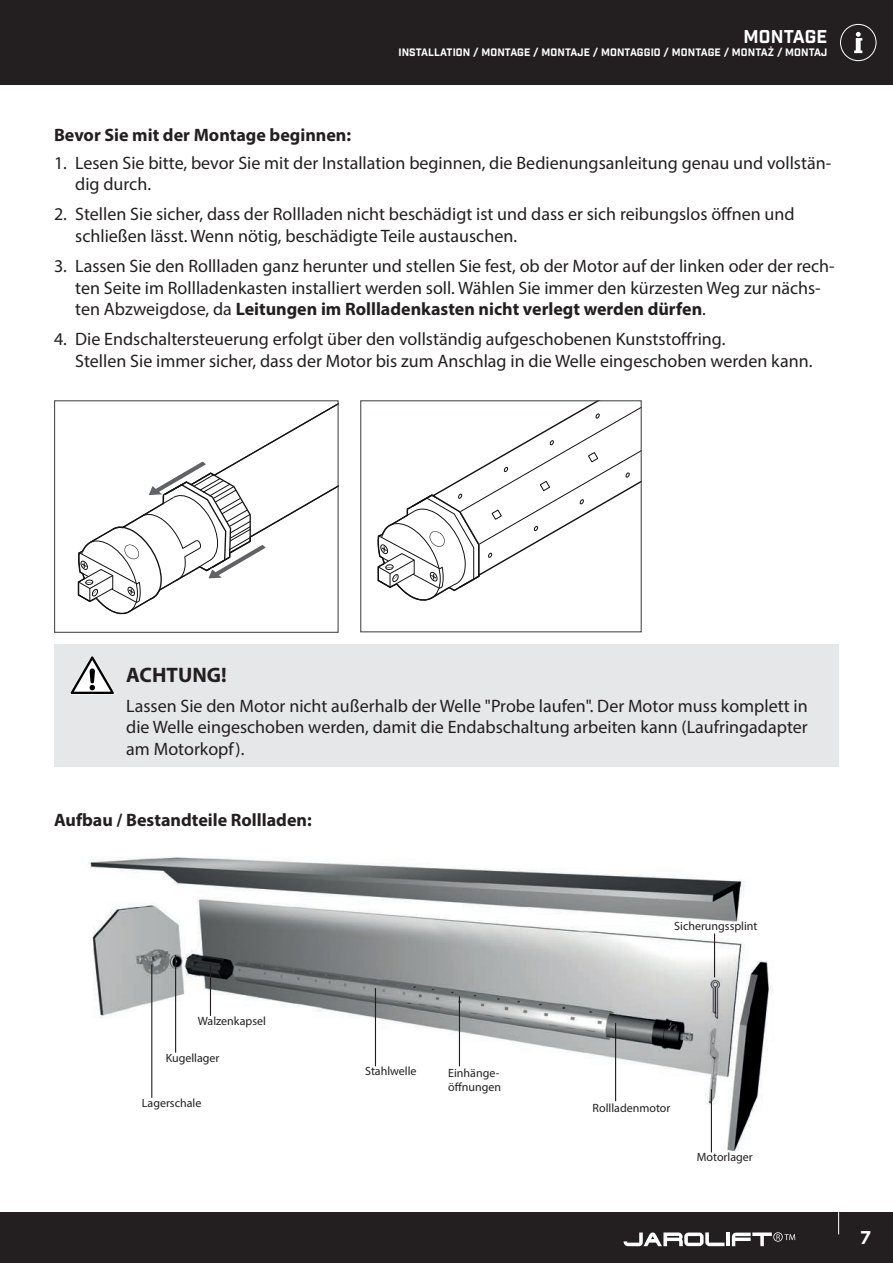
<style>
.page{position:relative;width:893px;height:1263px;background:#fff}
.page>*{position:absolute;margin:0;border:0;box-sizing:border-box;transform-origin:0 0}
.t1{font:700 21px "Myriad Pro";color:#231f20}
.t2{font:18px/21.6px "Myriad Pro";color:#231f20}
.t3{font:700 18px "Myriad Pro";color:#231f20}
.t4{font:18px "Industry Inc Base";letter-spacing:.01em;color:#fff}
.t5{font:12px/14.4px "Myriad Pro";color:#231f20}
.t6{font:10.5px "Industry Inc Base";letter-spacing:.01em;color:#fff}
.s1{font-weight:700}
</style>
<div class="page">
<div style="left:0;top:1212px;width:893px;height:51px;background:#231f20"></div>
<div style="left:0;top:0;width:893px;height:85px;background:#231f20"></div>
<svg style="left:838px;top:1212px;width:1px;height:22px"></svg>
<svg style="left:854px;top:32px;width:8px;height:21px"></svg>
<div style="left:840px;top:24px;width:36px;height:37px;border:1px solid #fff;border-radius:50%"></div>
<svg style="left:624px;top:1232px;width:100px;height:14px"></svg>
<hr style="left:726px;top:1232px;width:4px;height:14px;background:#fff">
<svg style="left:732px;top:1232px;width:63px;height:14px"></svg>
<svg style="left:78px;top:403px;width:259px;height:212px"></svg>
<div style="left:54px;top:400px;width:285px;height:233px;border:1px solid #4e5152"></div>
<img style="left:87px;top:857px;width:686px;height:300px">
<hr style="left:615px;top:1023px;width:1px;height:78px;background:#231f20">
<hr style="left:711px;top:1089px;width:1px;height:63px;background:#231f20">
<hr style="left:375px;top:988px;width:1px;height:78px;background:#231f20">
<hr style="left:210px;top:965px;width:1px;height:51px;background:#231f20">
<hr style="left:175px;top:955px;width:1px;height:98px;background:#231f20">
<hr style="left:151px;top:965px;width:1px;height:133px;background:#231f20">
<hr style="left:459px;top:996px;width:1px;height:70px;background:#231f20">
<hr style="left:714px;top:933px;width:1px;height:44px;background:#231f20">
<svg style="left:377px;top:402px;width:263px;height:199px"></svg>
<div style="left:360px;top:400px;width:282px;height:232px;border:1px solid #4e5152"></div>
<div style="left:54px;top:645px;width:785px;height:122px;background:#e6e7e9"></div>
<svg style="left:70px;top:656px;width:44px;height:39px"></svg>
<p class="t3" style="left:54px;top:123px;width:299px">Bevor Sie mit der Montage beginnen:</p>
<p class="t4" style="left:743px;top:26px;width:85px">MONTAGE</p>
<p class="t6" style="left:398px;top:45px;width:430px">INSTALLATION / MONTAGE / MONTAJE / MONTAGGIO / MONTAGE / MONTAŻ / MONTAJ</p>
<p class="t2" style="left:75px;top:151px;width:757px;text-indent:-21px">1. Lesen Sie bitte, bevor Sie mit der Installation beginnen, die Bedienungsanleitung genau und vollstän&shy;dig durch.</p>
<p class="t2" style="left:75px;top:203px;width:721px;text-indent:-21px">2. Stellen Sie sicher, dass der Rollladen nicht beschädigt ist und dass er sich reibungslos öffnen und schließen lässt. Wenn nötig, beschädigte Teile austauschen.</p>
<p class="t2" style="left:75px;top:255px;width:761px;text-indent:-21px">3. Lassen Sie den Rollladen ganz herunter und stellen Sie fest, ob der Motor auf der linken oder der rech&shy;ten Seite im Rollladenkasten installiert werden soll. Wählen Sie immer den kürzesten Weg zur nächs&shy;ten Abzweigdose, da <span class="s1">Leitungen im Rollladenkasten nicht verlegt werden dürfen</span>.</p>
<p class="t2" style="left:75px;top:328px;width:739px;text-indent:-21px">4. Die Endschaltersteuerung erfolgt über den vollständig aufgeschobenen Kunststoffring.<br>Stellen Sie immer sicher, dass der Motor bis zum Anschlag in die Welle eingeschoben werden kann.</p>
<p class="t1" style="left:126px;top:661px;width:102px">ACHTUNG!</p>
<p class="t2" style="left:126px;top:695px;width:683px;text-align:justify">Lassen Sie den Motor nicht außerhalb der Welle "Probe laufen". Der Motor muss komplett in die Welle eingeschoben werden, damit die Endabschaltung arbeiten kann (Laufringadapter am Motorkopf).</p>
<p class="t3" style="left:54px;top:808px;width:259px">Aufbau / Bestandteile Rollladen:</p>
<p class="t5" style="left:198px;top:1013px;width:70px">Walzenkapsel</p>
<p class="t5" style="left:166px;top:1050px;width:55px">Kugellager</p>
<p class="t5" style="left:142px;top:1095px;width:61px">Lagerschale</p>
<p class="t5" style="left:365px;top:1064px;width:53px">Stahlwelle</p>
<p class="t5" style="left:448px;top:1065px;width:54px">Einhänge&shy;öffnungen</p>
<p class="t5" style="left:674px;top:918px;width:85px">Sicherungssplint</p>
<p class="t5" style="left:593px;top:1101px;width:79px">Rollladenmotor</p>
<p class="t5" style="left:697px;top:1149px;width:58px">Motorlager</p>
<p class="t4" style="left:861px;top:1227px;width:12px">7</p>
</div>
